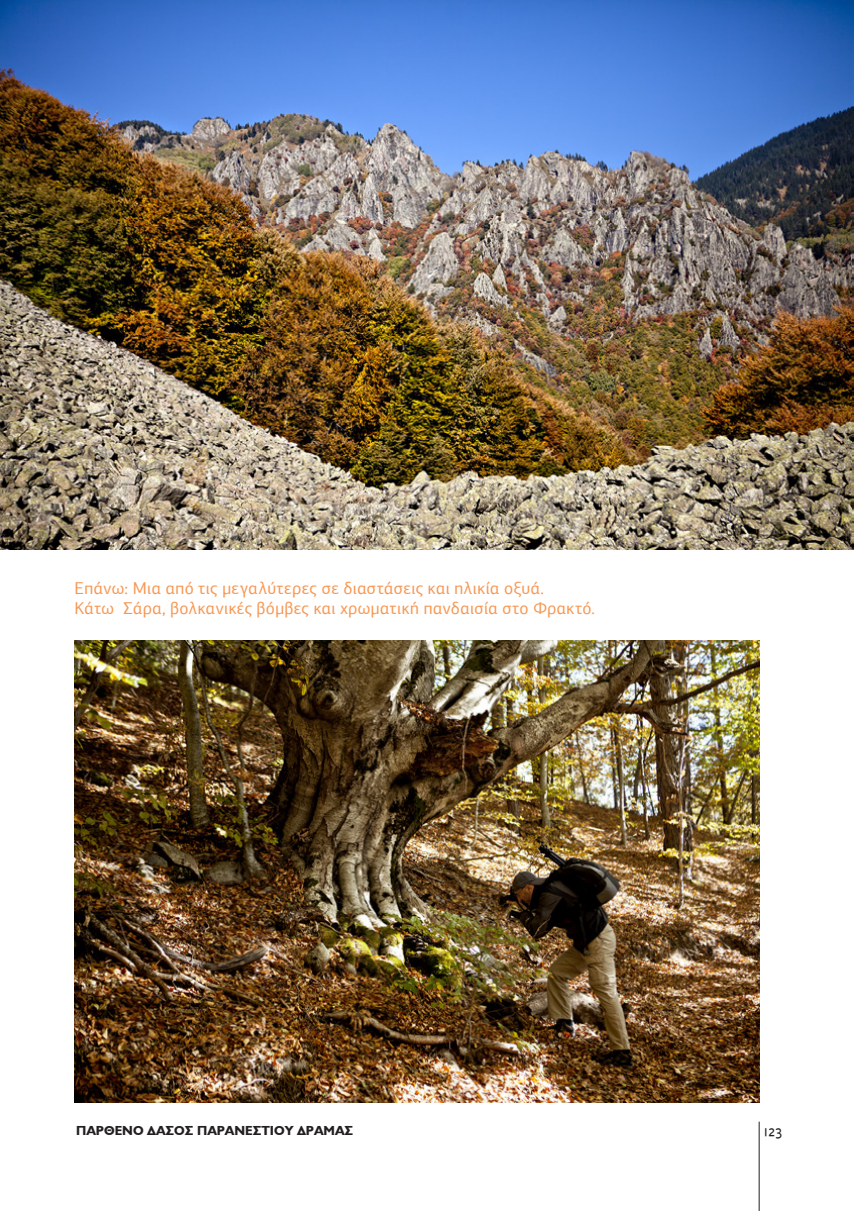
<style>
.page{position:relative;width:854px;height:1211px;background:#fff}
.page>*{position:absolute;margin:0;border:0;box-sizing:border-box;transform-origin:0 0}
.t1{font:17.15px/19.8px "PF Agora Sans Pro";letter-spacing:.025em;color:#f79752}
.t2{font:300 16.62px "Triplex Greek";color:#231f20}
.t3{font:700 13.12px "CF Jeckyl";color:#231f20}
</style>
<div class="page">
<hr style="left:758px;top:1121px;width:1px;height:89px;background:#231f20">
<img style="left:0;top:0;width:853px;height:549px">
<img style="left:74px;top:641px;width:685px;height:461px">
<p class="t1" style="left:74px;top:578px;width:522px">Επάνω: Μια από τις μεγαλύτερες σε διαστάσεις και ηλικία οξυά.<br>Κάτω Σάρα, βολκανικές βόμβες και χρωματική πανδαισία στο Φρακτό.</p>
<p class="t3" style="left:76px;top:1120px;width:278px">ΠΑΡΘΕΝΟ ΔΑΣΟΣ ΠΑΡΑΝΕΣΤΙΟΥ ΔΡΑΜΑΣ</p>
<p class="t2" style="left:763px;top:1123px;width:20px">123</p>
</div>
